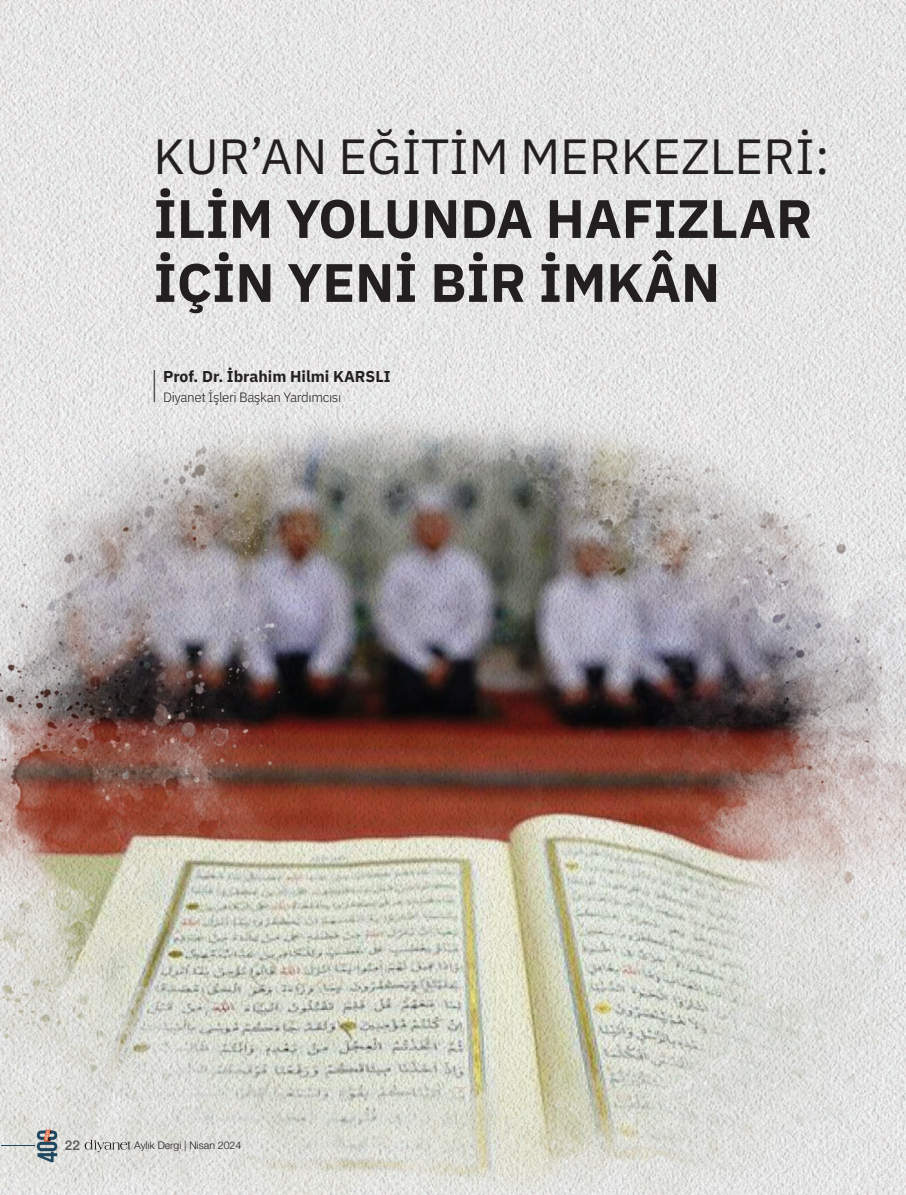
<style>
.page{position:relative;width:906px;height:1195px;background:#fff}
.page>*{position:absolute;margin:0;border:0;box-sizing:border-box;transform-origin:0 0}
.t1{font:700 54px/63.9px "IBM Plex Sans";color:#231f20}
.t2{font:49.5px "IBM Plex Sans";color:#231f20}
.t3{font:700 15.75px "IBM Plex Sans";color:#231f20}
.t4{font:300 13.5px "IBM Plex Sans";letter-spacing:-.03em;color:#231f20}
.t5{font:500 13.5px "Helvetica Neue LT Pro";color:#57585a}
.t6{font:300 10.5px "Helvetica Neue LT Pro";color:#231f20}
</style>
<div class="page">
<img style="left:0;top:0;width:906px;height:1195px">
<hr style="left:154px;top:370px;width:1px;height:32px;background:#57585a">
<svg style="left:37px;top:1128px;width:20px;height:34px"></svg>
<hr style="left:1px;top:1145px;width:34px;height:1px;background:#1f4760">
<svg style="left:85px;top:1139px;width:46px;height:13px"></svg>
<p class="t2" style="left:154px;top:119px;width:677px">KUR’AN EĞİTİM MERKEZLERİ:</p>
<p class="t1" style="left:154px;top:182px;width:660px">İLİM YOLUNDA HAFIZLAR<br>İÇİN YENİ BİR İMKÂN</p>
<p class="t3" style="left:163px;top:364px;width:229px">Prof. Dr. İbrahim Hilmi KARSLI</p>
<p class="t4" style="left:163px;top:387px;width:180px">Diyanet İşleri Başkan Yardımcısı</p>
<p class="t5" style="left:65px;top:1137px;width:17px">22</p>
<p class="t6" style="left:134px;top:1139px;width:108px">Aylık Dergi | Nisan 2024</p>
</div>
